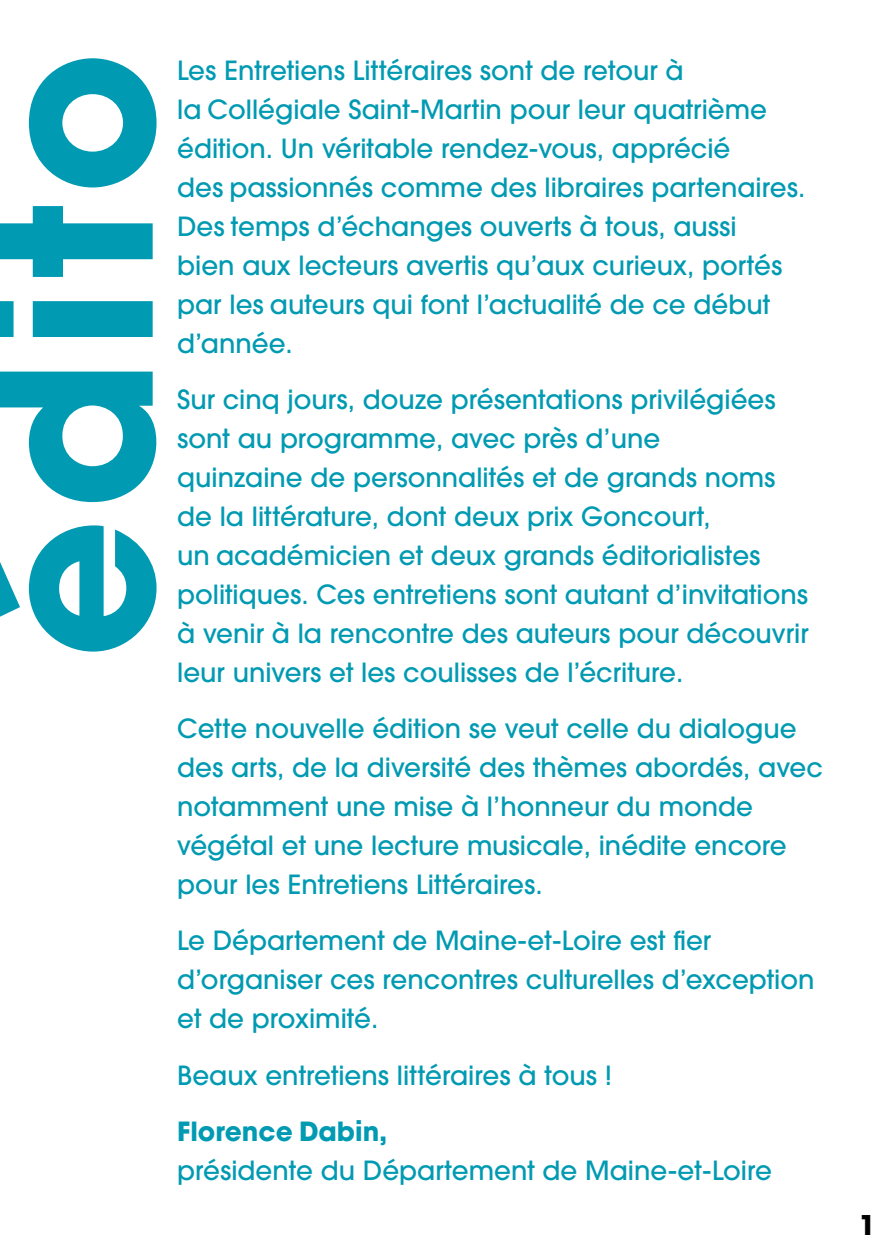
<style>
.page{position:relative;width:893px;height:1259px;background:#fff}
.page>*{position:absolute;margin:0;border:0;box-sizing:border-box;transform-origin:0 0}
.t1{font:700 27px "Avant Garde Gothic ITC";color:#000}
.t2{font:500 26.4px/39px "Avant Garde Gothic ITC";color:#009ab2}
.t3{font:700 26.4px "Avant Garde Gothic ITC";color:#009ab2}
</style>
<div class="page">
<svg style="left:0;top:58px;width:157px;height:593px"></svg>
<p class="t2" style="left:177px;top:51px;width:630px">Les Entretiens Littéraires sont de retour à<br>la Collégiale Saint-Martin pour leur quatrième édition. Un véritable rendez-vous, apprécié<br>des passionnés comme des libraires partenaires.<br>Des temps d’échanges ouverts à tous, aussi<br>bien aux lecteurs avertis qu’aux curieux, portés par les auteurs qui font l’actualité de ce début d’année.</p>
<p class="t2" style="left:177px;top:380px;width:633px">Sur cinq jours, douze présentations privilégiées sont au programme, avec près d’une<br>quinzaine de personnalités et de grands noms de la littérature, dont deux prix Goncourt,<br>un académicien et deux grands éditorialistes politiques. Ces entretiens sont autant d’invitations à venir à la rencontre des auteurs pour découvrir leur univers et les coulisses de l’écriture.</p>
<p class="t2" style="left:177px;top:709px;width:647px">Cette nouvelle édition se veut celle du dialogue des arts, de la diversité des thèmes abordés, avec notamment une mise à l’honneur du monde végétal et une lecture musicale, inédite encore pour les Entretiens Littéraires.</p>
<p class="t2" style="left:177px;top:921px;width:639px">Le Département de Maine-et-Loire est fier d’organiser ces rencontres culturelles d’exception et de proximité.</p>
<p class="t2" style="left:177px;top:1055px;width:436px">Beaux entretiens littéraires à tous !</p>
<p class="t3" style="left:177px;top:1113px;width:212px">Florence Dabin,</p>
<p class="t2" style="left:177px;top:1150px;width:596px">présidente du Département de Maine-et-Loire</p>
<p class="t1" style="left:859px;top:1207px;width:18px">1</p>
</div>
